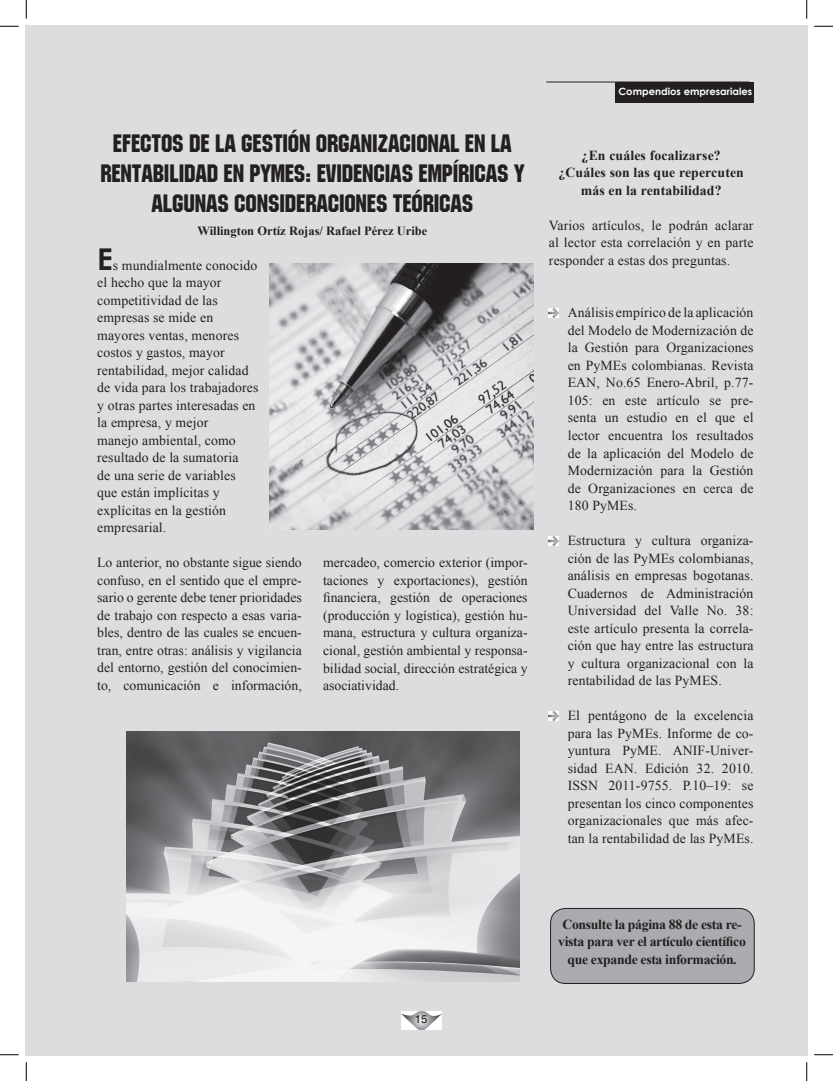
<style>
.page{position:relative;width:833px;height:1081px;background:#fff}
.page>*{position:absolute;margin:0;border:0;box-sizing:border-box;transform-origin:0 0}
.t1{font:25px/30px "Machine IT Cby BT";letter-spacing:-.01em;color:#231f20;text-align:center}
.t2{font:13.75px/17.5px "Times New Roman";letter-spacing:.01em;color:#231f20;text-align:justify}
.t3{font:700 13.75px/17.5px "Times New Roman";letter-spacing:-.025em;color:#231f20;text-align:center}
.t4{font:700 13.75px/17.5px "Times New Roman";letter-spacing:.01em;color:#231f20;text-align:center}
.t5{font:700 12.5px "Times New Roman";color:#231f20}
.t6{font:11.25px "Helvetica";color:#231f20}
.t7{font:700 10px "Century Gothic";color:#fdfdfd}
.s1{font-family:"Century Gothic";font-weight:700;font-size:30px}
</style>
<div class="page">
<hr style="left:25px;top:25px;width:1px;height:1030px;background:#dcdddf">
<div style="left:26px;top:25px;width:781px;height:1030px;background:#dcdddf"></div>
<div style="left:615px;top:82px;width:138px;height:20px;background:#231f20"></div>
<hr style="left:546px;top:82px;width:203px;height:1px;background:#231f20">
<img style="left:401px;top:1011px;width:40px;height:18px">
<img style="left:269px;top:264px;width:264px;height:265px">
<svg style="left:548px;top:308px;width:9px;height:9px"></svg>
<svg style="left:548px;top:536px;width:9px;height:9px"></svg>
<svg style="left:548px;top:711px;width:9px;height:9px"></svg>
<img style="left:126px;top:731px;width:393px;height:250px">
<div style="left:550px;top:908px;width:203px;height:75px;background:#aaabaf;border-radius:15px"></div>
<div style="left:550px;top:907px;width:204px;height:76px;border:1px solid #231f20;border-radius:15px"></div>
<svg style="left:0;top:25px;width:19px;height:2px"></svg>
<svg style="left:814px;top:25px;width:18px;height:2px"></svg>
<svg style="left:0;top:1054px;width:19px;height:1px"></svg>
<svg style="left:814px;top:1054px;width:18px;height:1px"></svg>
<svg style="left:25px;top:0;width:2px;height:19px"></svg>
<svg style="left:25px;top:1062px;width:2px;height:18px"></svg>
<svg style="left:806px;top:0;width:1px;height:19px"></svg>
<svg style="left:806px;top:1062px;width:1px;height:18px"></svg>
<h1 class="t1" style="left:100px;top:128px;width:425px">EFECTOS DE LA GESTIÓN ORGANIZACIONAL EN LA<br>RENTABILIDAD EN PYMES: EVIDENCIAS EMPÍRICAS Y<br>ALGUNAS CONSIDERACIONES TEÓRICAS</h1>
<p class="t5" style="left:197px;top:222px;width:231px">Willington Ortíz Rojas/ Rafael Pérez Uribe</p>
<p class="t2" style="left:97px;top:256px;width:163px;text-align:left"><span class="s1">E</span>s mundialmente conocido el hecho que la mayor competitividad de las empresas se mide en mayores ventas, menores costos y gastos, mayor rentabilidad, mejor calidad de vida para los trabajadores y otras partes interesadas en la empresa, y mejor<br>manejo ambiental, como resultado de la sumatoria<br>de una serie de variables que están implícitas y explícitas en la gestión empresarial.</p>
<p class="t2" style="left:97px;top:553px;width:206px">Lo anterior, no obstante sigue siendo confuso, en el sentido que el empre&shy;sario o gerente debe tener prioridades de trabajo con respecto a esas varia&shy;bles, dentro de las cuales se encuen&shy;tran, entre otras: análisis y vigilancia del entorno, gestión del conocimien&shy;to, comunicación e información,</p>
<p class="t2" style="left:323px;top:553px;width:206px">mercadeo, comercio exterior (impor&shy;taciones y exportaciones), gestión financiera, gestión de operaciones (producción y logística), gestión hu&shy;mana, estructura y cultura organiza&shy;cional, gestión ambiental y responsa&shy;bilidad social, dirección estratégica y asociatividad.</p>
<p class="t7" style="left:618px;top:84px;width:135px">Compendios empresariales</p>
<p class="t4" style="left:558px;top:146px;width:187px">¿En cuáles focalizarse? ¿Cuáles son las que repercuten más en la rentabilidad?</p>
<p class="t2" style="left:548px;top:216px;width:206px">Varios artículos, le podrán aclarar al lector esta correlación y en parte responder a estas dos preguntas.</p>
<p class="t2" style="left:567px;top:304px;width:187px">Análisis empírico de la aplicación del Modelo de Modernización de la Gestión para Organizaciones en PyMEs colombianas. Revista EAN, No.65 Enero-Abril, p.77- 105: en este artículo se pre&shy;senta un estudio en el que el lector encuentra los resultados de la aplicación del Modelo de Modernización para la Gestión de Organizaciones en cerca de 180 PyMEs.</p>
<p class="t2" style="left:567px;top:531px;width:187px">Estructura y cultura organiza&shy;ción de las PyMEs colombianas, análisis en empresas bogotanas.<br>Cuadernos de Administración Universidad del Valle No. 38: este artículo presenta la correla&shy;ción que hay entre las estructura y cultura organizacional con la rentabilidad de las PyMES.</p>
<p class="t2" style="left:567px;top:706px;width:187px">El pentágono de la excelencia para las PyMEs. Informe de co&shy;yuntura PyME. ANIF-Univer&shy;sidad EAN. Edición 32. 2010.<br>ISSN 2011-9755. P.10–19: se presentan los cinco componentes organizacionales que más afec&shy;tan la rentabilidad de las PyMEs.</p>
<p class="t6" style="left:414px;top:1011px;width:14px">15</p>
<p class="t3" style="left:558px;top:914px;width:189px">Consulte la página 88 de esta re&shy;vista para ver el artículo científico que expande esta información.</p>
</div>
